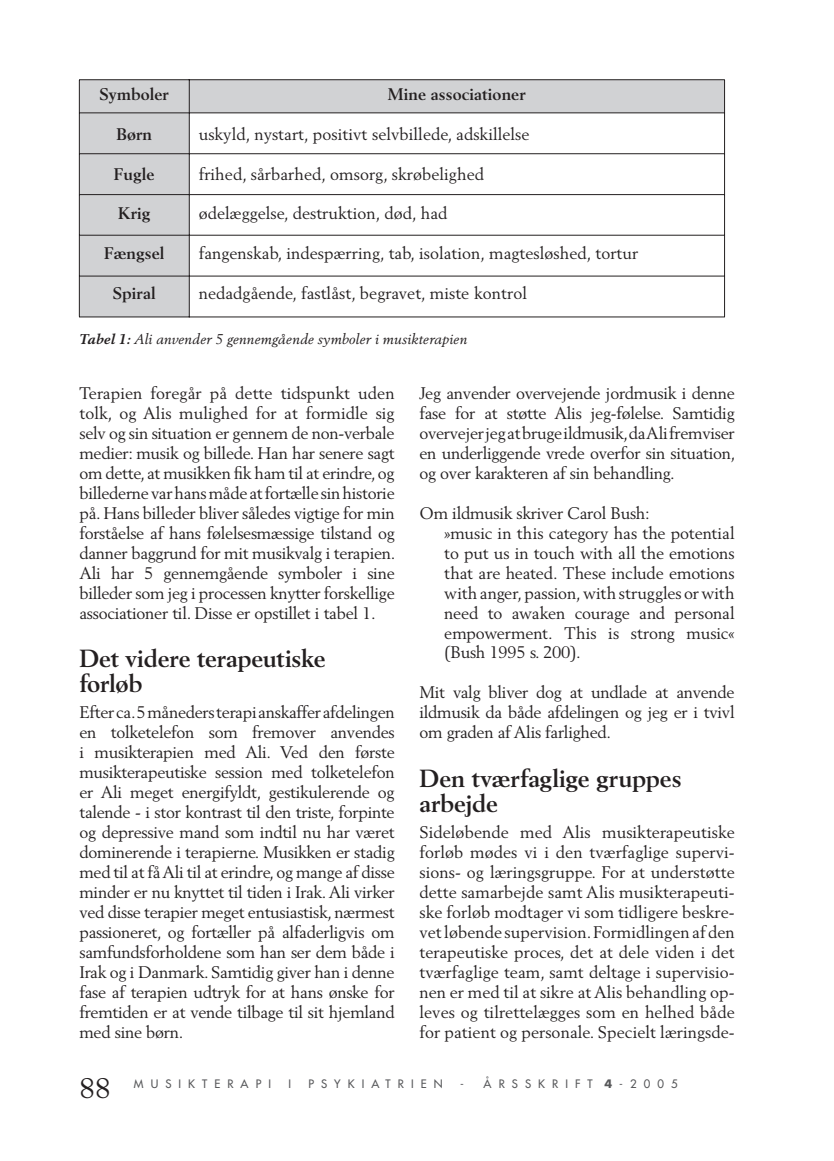
<style>
.page{position:relative;width:834px;height:1161px;background:#fff}
.page>*{position:absolute;margin:0;border:0;box-sizing:border-box;transform-origin:0 0}
.t1{font:28px "Berling";color:#231f20}
.t2{font:700 24.5px/24.5px "Berling";letter-spacing:-.01em;color:#231f20}
.t3{font:16.62px/19.9px "Berling";color:#231f20;text-align:justify}
.t4{font:700 16.62px "Berling";letter-spacing:.005em;color:#231f20}
.t5{font:italic 14px "Berling";letter-spacing:.02em;color:#231f20}
.t6{font:11.38px "Futura";letter-spacing:.62em;color:#57585a}
.s1{font-weight:700}
</style>
<div class="page">
<svg style="left:80px;top:80px;width:644px;height:237px"></svg>
<hr style="left:79px;top:79px;width:110px;height:1px;background:#231f20">
<hr style="left:79px;top:80px;width:1px;height:32px;background:#231f20">
<hr style="left:189px;top:79px;width:535px;height:1px;background:#231f20">
<hr style="left:189px;top:79px;width:1px;height:33px;background:#231f20">
<hr style="left:724px;top:80px;width:1px;height:32px;background:#231f20">
<hr style="left:79px;top:112px;width:110px;height:1px;background:#231f20">
<hr style="left:79px;top:113px;width:1px;height:40px;background:#231f20">
<hr style="left:189px;top:112px;width:535px;height:1px;background:#231f20">
<hr style="left:189px;top:113px;width:1px;height:40px;background:#231f20">
<hr style="left:724px;top:113px;width:1px;height:40px;background:#231f20">
<hr style="left:79px;top:153px;width:110px;height:1px;background:#231f20">
<hr style="left:79px;top:154px;width:1px;height:40px;background:#231f20">
<hr style="left:189px;top:153px;width:535px;height:1px;background:#231f20">
<hr style="left:189px;top:154px;width:1px;height:40px;background:#231f20">
<hr style="left:724px;top:154px;width:1px;height:40px;background:#231f20">
<hr style="left:79px;top:194px;width:110px;height:1px;background:#231f20">
<hr style="left:79px;top:195px;width:1px;height:40px;background:#231f20">
<hr style="left:189px;top:194px;width:535px;height:1px;background:#231f20">
<hr style="left:189px;top:195px;width:1px;height:40px;background:#231f20">
<hr style="left:724px;top:195px;width:1px;height:40px;background:#231f20">
<hr style="left:79px;top:235px;width:110px;height:1px;background:#231f20">
<hr style="left:79px;top:236px;width:1px;height:40px;background:#231f20">
<hr style="left:189px;top:235px;width:535px;height:1px;background:#231f20">
<hr style="left:189px;top:236px;width:1px;height:40px;background:#231f20">
<hr style="left:724px;top:236px;width:1px;height:40px;background:#231f20">
<hr style="left:79px;top:276px;width:110px;height:1px;background:#231f20">
<hr style="left:79px;top:276px;width:1px;height:41px;background:#231f20">
<hr style="left:189px;top:276px;width:535px;height:1px;background:#231f20">
<hr style="left:189px;top:276px;width:1px;height:41px;background:#231f20">
<hr style="left:724px;top:276px;width:1px;height:41px;background:#231f20">
<hr style="left:79px;top:317px;width:110px;height:1px;background:#231f20">
<hr style="left:189px;top:317px;width:535px;height:1px;background:#231f20">
<p class="t4" style="left:100px;top:84px;width:71px">Symboler</p>
<p class="t4" style="left:388px;top:84px;width:139px">Mine associationer</p>
<p class="t4" style="left:116px;top:124px;width:37px">Børn</p>
<p class="t3" style="left:199px;top:124px;width:332px">uskyld, nystart, positivt selvbillede, adskillelse</p>
<p class="t4" style="left:114px;top:164px;width:42px">Fugle</p>
<p class="t3" style="left:199px;top:164px;width:287px">frihed, sårbarhed, omsorg, skrøbelighed</p>
<p class="t4" style="left:118px;top:204px;width:34px">Krig</p>
<p class="t3" style="left:199px;top:203px;width:250px">ødelæggelse, destruktion, død, had</p>
<p class="t4" style="left:104px;top:244px;width:62px">Fængsel</p>
<p class="t3" style="left:199px;top:243px;width:441px">fangenskab, indespærring, tab, isolation, magtesløshed, tortur</p>
<p class="t4" style="left:113px;top:284px;width:44px">Spiral</p>
<p class="t3" style="left:199px;top:283px;width:330px">nedadgående, fastlåst, begravet, miste kontrol</p>
<p class="t5" style="left:79px;top:330px;width:389px"><span class="s1">Tabel 1:</span> Ali anvender 5 gennemgående symboler i musikterapien</p>
<p class="t3" style="left:79px;top:383px;width:317px">Terapien foregår på dette tidspunkt uden tolk, og Alis mulighed for at formidle sig selv og sin situation er gennem de non-verbale medier: musik og billede. Han har senere sagt om dette, at musikken fik ham til at erindre, og billederne var hans måde at fortælle sin historie på. Hans billeder bliver således vigtige for min forståelse af hans følelsesmæssige tilstand og danner baggrund for mit musikvalg i terapien.<br>Ali har 5 gennemgående symboler i sine billeder som jeg i processen knytter forskellige associationer til. Disse er opstillet i tabel 1.</p>
<h2 class="t2" style="left:79px;top:646px;width:247px">Det videre terapeutiske forløb</h2>
<p class="t3" style="left:79px;top:702px;width:317px">Efter ca. 5 måneders terapi anskaffer afdelingen en tolketelefon som fremover anvendes i musikterapien med Ali. Ved den første musikterapeutiske session med tolketelefon er Ali meget energifyldt, gestikulerende og talende - i stor kontrast til den triste, forpinte og depressive mand som indtil nu har været dominerende i terapierne. Musikken er stadig med til at få Ali til at erindre, og mange af disse minder er nu knyttet til tiden i Irak. Ali virker ved disse terapier meget entusiastisk, nærmest passioneret, og fortæller på alfaderligvis om samfundsforholdene som han ser dem både i Irak og i Danmark. Samtidig giver han i denne fase af terapien udtryk for at hans ønske for fremtiden er at vende tilbage til sit hjemland med sine børn.</p>
<p class="t3" style="left:419px;top:383px;width:317px">Jeg anvender overvejende jordmusik i denne fase for at støtte Alis jeg-følelse. Samtidig overvejer jeg at bruge ildmusik, da Ali fremviser en underliggende vrede overfor sin situation, og over karakteren af sin behandling.</p>
<p class="t3" style="left:444px;top:503px;width:292px;text-align:left;text-indent:-25px">Om ildmusik skriver Carol Bush:<br>»music in this category has the potential to put us in touch with all the emotions that are heated. These include emotions with anger, passion, with struggles or with need to awaken courage and personal empowerment. This is strong music« (Bush 1995 s. 200).</p>
<p class="t3" style="left:419px;top:682px;width:316px">Mit valg bliver dog at undlade at anvende ildmusik da både afdelingen og jeg er i tvivl om graden af Alis farlighed.</p>
<h2 class="t2" style="left:419px;top:766px;width:264px">Den tværfaglige gruppes arbejde</h2>
<p class="t3" style="left:419px;top:822px;width:317px">Sideløbende med Alis musikterapeutiske forløb mødes vi i den tværfaglige supervi&shy;sions- og læringsgruppe. For at understøtte dette samarbejde samt Alis musikterapeuti&shy;ske forløb modtager vi som tidligere beskre&shy;vet løbende supervision. Formidlingen af den terapeutiske proces, det at dele viden i det tværfaglige team, samt deltage i supervisio&shy;nen er med til at sikre at Alis behandling op&shy;leves og tilrettelægges som en helhed både for patient og personale. Specielt læringsde-</p>
<h1 class="t1" style="left:79px;top:1071px;width:33px">88</h1>
<p class="t6" style="left:134px;top:1077px;width:138px">MUSIKTERAPI</p>
<p class="t6" style="left:288px;top:1077px;width:4px">I</p>
<p class="t6" style="left:308px;top:1077px;width:136px">PSYKIATRIEN</p>
<p class="t6" style="left:460px;top:1077px;width:219px">- ÅRSSKRIFT <span class="s1">4</span>-2005</p>
</div>
